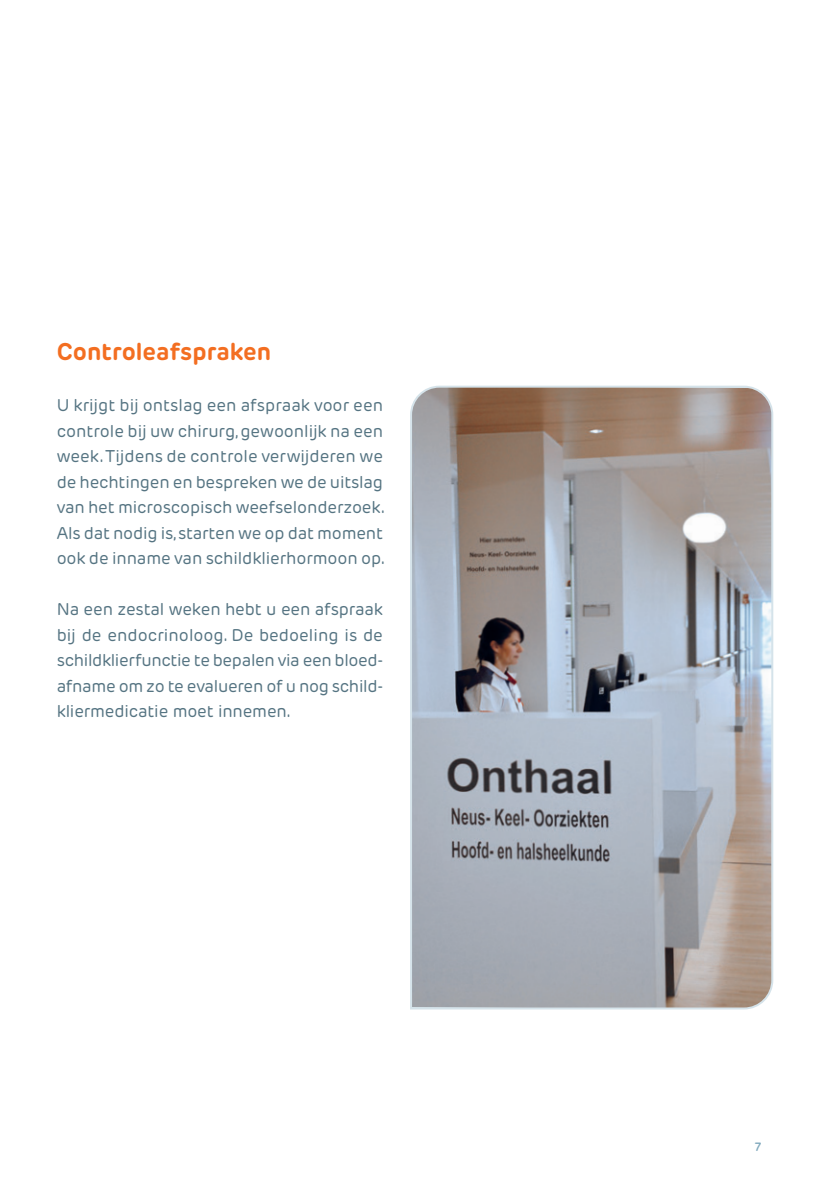
<style>
.page{position:relative;width:840px;height:1191px;background:#fff}
.page>*{position:absolute;margin:0;border:0;box-sizing:border-box;transform-origin:0 0}
.t1{font:700 24px "Rubrik New";color:#f36e21}
.t2{font:17px/25.6px "Rubrik New";letter-spacing:-.01em;color:#557482;text-align:justify}
.t3{font:600 12px "Rubrik New";color:#7fa8bc}
</style>
<div class="page">
<svg style="left:410px;top:385px;width:363px;height:625px;background:#a3a3a8"></svg>
<h1 class="t1" style="left:57px;top:337px;width:216px">Controleafspraken</h1>
<p class="t2" style="left:57px;top:393px;width:329px">U krijgt bij ontslag een afspraak voor een controle bij uw chirurg, gewoonlijk na een week. Tijdens de controle verwijderen we de hechtingen en bespreken we de uitslag van het microscopisch weefselonderzoek.<br>Als dat nodig is, starten we op dat moment ook de inname van schildklierhormoon op.</p>
<p class="t2" style="left:57px;top:597px;width:328px">Na een zestal weken hebt u een afspraak bij de endocrinoloog. De bedoeling is de schildklierfunctie te bepalen via een bloed&shy;afname om zo te evalueren of u nog schild&shy;kliermedicatie moet innemen.</p>
<p class="t3" style="left:754px;top:1139px;width:8px">7</p>
</div>
